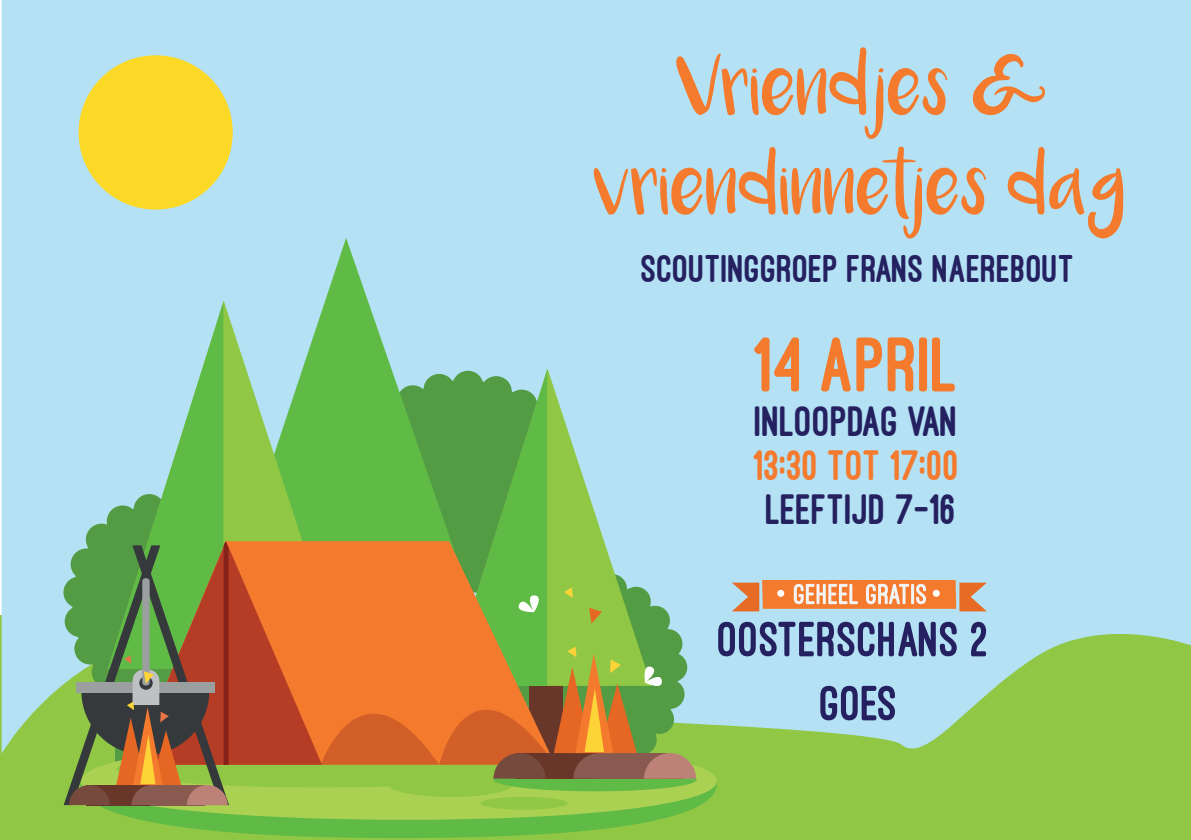
<style>
.page{position:relative;width:1191px;height:840px;background:#fff}
.page>*{position:absolute;margin:0;border:0;box-sizing:border-box;transform-origin:0 0}
.t1{font:800 80px "Ostrich Sans";color:#f47a2e}
.t2{font:800 51.2px/64px "Ostrich Sans";color:#252161;text-align:center}
.t3{font:800 44px "Ostrich Sans";color:#252161}
.t4{font:800 44px "Ostrich Sans";color:#f47a2e}
.t5{font:800 40px "Ostrich Sans";color:#252161}
</style>
<div class="page">
<div style="left:0;top:615px;width:1191px;height:224px;background:#90c745"></div>
<div style="left:2px;top:0;width:1189px;height:753px;background:#b4e2f4"></div>
<svg style="left:81px;top:740px;width:636px;height:97px;fill:#5fbb46"></svg>
<div style="left:81px;top:737px;width:636px;height:82px;background:#abd153;border-radius:50%"></div>
<div style="left:480px;top:796px;width:88px;height:13px;background:#90c745;border-radius:50%"></div>
<svg style="left:216px;top:238px;width:265px;height:131px;background:#a7dcda"></svg>
<svg style="left:108px;top:300px;width:236px;height:69px;background:#9bd5b8"></svg>
<svg style="left:108px;top:301px;width:115px;height:68px;background:#acdee4"></svg>
<div style="left:79px;top:55px;width:154px;height:154px;background:#fbd926;border-radius:50%"></div>
<svg style="left:64px;top:369px;width:632px;height:435px;background:#99a25e"></svg>
<svg style="left:676px;top:47px;width:271px;height:92px;background:#c2cac6"></svg>
<svg style="left:972px;top:54px;width:73px;height:61px;background:#c6c3ba"></svg>
<svg style="left:593px;top:146px;width:393px;height:92px;background:#c2c9c5"></svg>
<svg style="left:1007px;top:147px;width:116px;height:91px;background:#c4c7c1"></svg>
<svg style="left:732px;top:579px;width:254px;height:32px;background:#e69e70"></svg>
<div style="left:777px;top:589px;width:7px;height:7px;background:#fff;border-radius:50%"></div>
<p class="t5" style="left:641px;top:247px;width:435px">SCOUTINGGROEP FRANS NAEREBOUT</p>
<h1 class="t1" style="left:754px;top:322px;width:206px">14 APRIL</h1>
<p class="t3" style="left:755px;top:397px;width:205px">INLOOPDAG VAN</p>
<p class="t4" style="left:754px;top:441px;width:208px">13:30 TOT 17:00</p>
<p class="t3" style="left:766px;top:485px;width:192px">LEEFTIJD 7-16</p>
<p class="t2" style="left:718px;top:607px;width:273px">OOSTERSCHANS 2<br>GOES</p>
</div>
